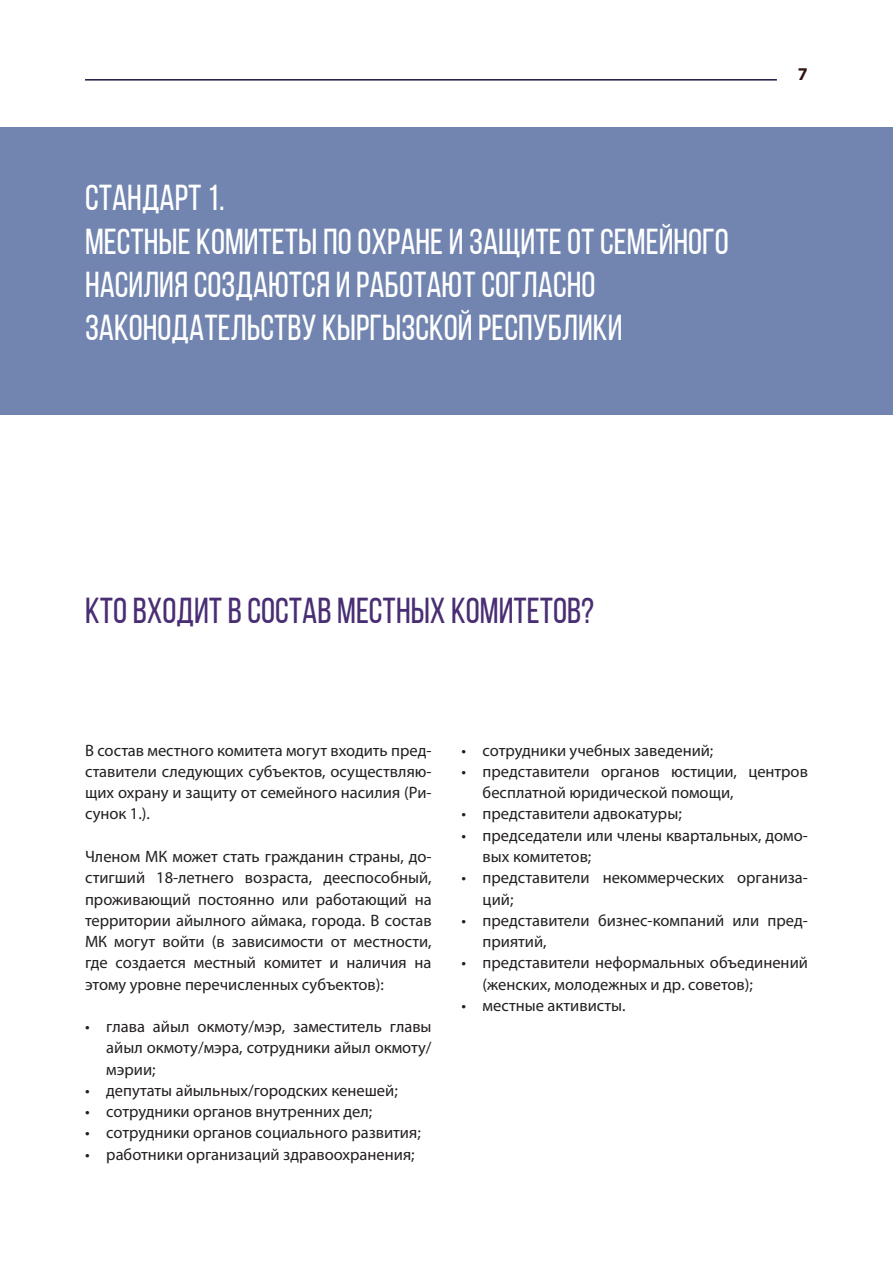
<style>
.page{position:relative;width:893px;height:1263px;background:#fff}
.page>*{position:absolute;margin:0;border:0;box-sizing:border-box;transform-origin:0 0}
.t1{font:36px/43.2px "Bebas Neue";color:#fff}
.t2{font:36px "Bebas Neue";color:#492e73}
.t3{font:700 18px "Myriad Pro";color:#341312}
.BODY{font:16.5px/21.3px "Myriad Pro";color:#231f20}
</style>
<div class="page">
<hr style="left:85px;top:79px;width:692px;height:2px;background:#1f1741">
<div style="left:0;top:128px;width:893px;height:287px;background:#7185b0"></div>
<p class="t1" style="left:85px;top:176px;width:141px">Стандарт 1.</p>
<p class="t1" style="left:85px;top:219px;width:645px">Местные комитеты по охране и защите от семейного насилия создаются и работают согласно законодательству Кыргызской Республики</p>
<p class="t3" style="left:798px;top:63px;width:11px">7</p>
<p class="t2" style="left:85px;top:591px;width:511px">Кто входит в состав местных комитетов?</p>
<p class="BODY" style="left:85px;top:739px;width:348px;text-align:justify">В состав местного комитета могут входить пред&shy;ставители следующих субъектов, осуществляю&shy;щих охрану и защиту от семейного насилия (Ри&shy;сунок 1.).</p>
<p class="BODY" style="left:85px;top:845px;width:348px;text-align:justify">Членом МК может стать гражданин страны, до&shy;стигший 18-летнего возраста, дееспособный, проживающий постоянно или работающий на территории айылного аймака, города. В состав МК могут войти (в зависимости от местности, где создается местный комитет и наличия на этому уровне перечисленных субъектов):</p>
<p class="BODY" style="left:106px;top:1016px;width:327px;text-align:justify;text-indent:-21px">• глава айыл окмоту/мэр, заместитель главы айыл окмоту/мэра, сотрудники айыл окмоту/ мэрии;</p>
<p class="BODY" style="left:85px;top:1079px;width:314px">• депутаты айыльных/городских кенешей;</p>
<p class="BODY" style="left:85px;top:1101px;width:289px">• сотрудники органов внутренних дел;</p>
<p class="BODY" style="left:85px;top:1122px;width:337px">• сотрудники органов социального развития;</p>
<p class="BODY" style="left:85px;top:1143px;width:331px">• работники организаций здравоохранения;</p>
<p class="BODY" style="left:461px;top:739px;width:253px">• сотрудники учебных заведений;</p>
<p class="BODY" style="left:483px;top:760px;width:327px;text-indent:-21px">• представители органов юстиции, центров бесплатной юридической помощи,</p>
<p class="BODY" style="left:461px;top:803px;width:222px">• представители адвокатуры;</p>
<p class="BODY" style="left:483px;top:824px;width:327px;text-indent:-21px">• председатели или члены квартальных, домо&shy;вых комитетов;</p>
<p class="BODY" style="left:483px;top:867px;width:327px;text-indent:-21px">• представители некоммерческих организа&shy;ций;</p>
<p class="BODY" style="left:483px;top:909px;width:327px;text-indent:-21px">• представители бизнес-компаний или пред&shy;приятий,</p>
<p class="BODY" style="left:483px;top:952px;width:327px;text-indent:-21px">• представители неформальных объединений (женских, молодежных и др. советов);</p>
<p class="BODY" style="left:461px;top:994px;width:166px">• местные активисты.</p>
</div>
